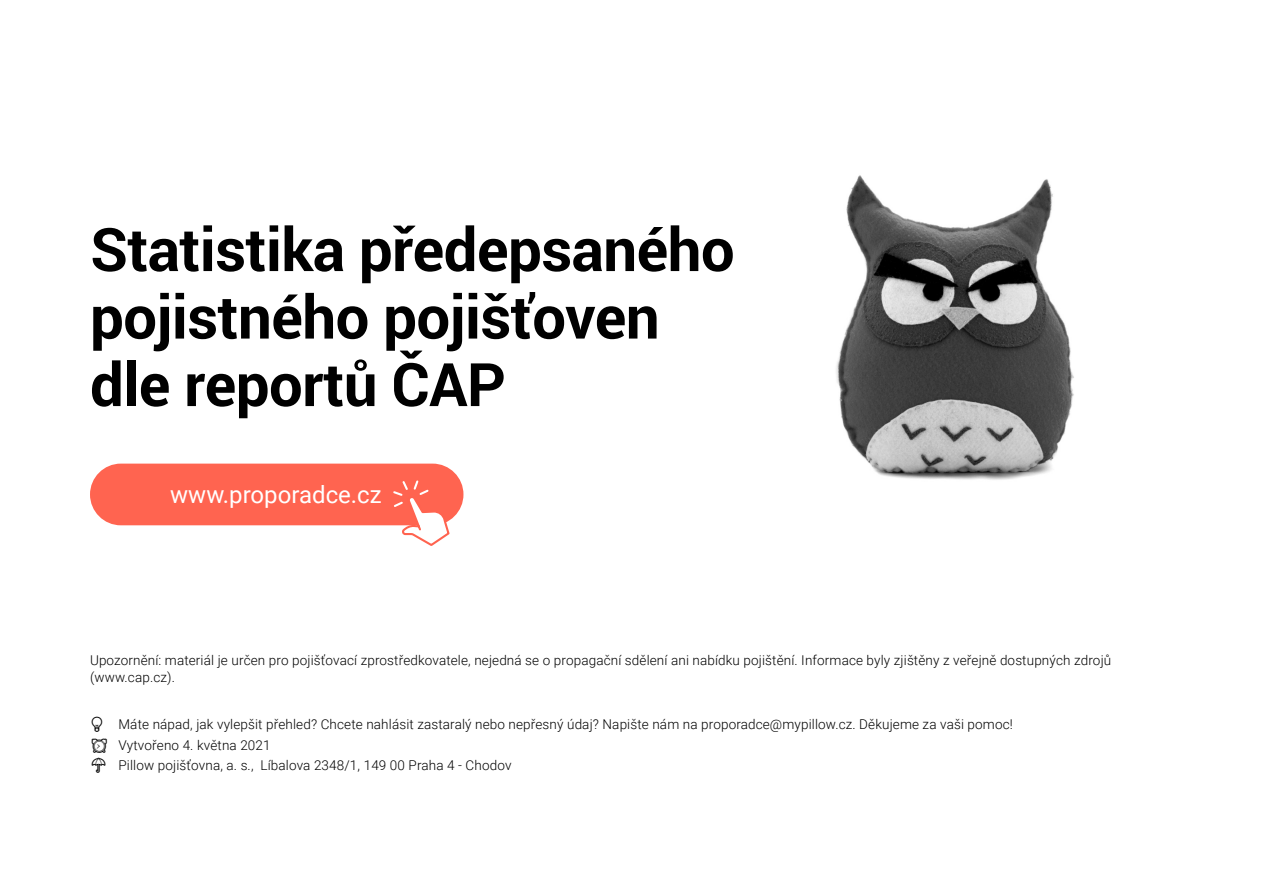
<style>
.page{position:relative;width:1263px;height:893px;background:#fff}
.page>*{position:absolute;margin:0;border:0;box-sizing:border-box;transform-origin:0 0}
.t1{font:700 60px/67.5px "Roboto";letter-spacing:-.01em;color:#000}
.t2{font:24px "Roboto";color:#fff}
.t3{font:300 13.5px/20.7px "Roboto";letter-spacing:.01em;color:#000}
</style>
<div class="page">
<img style="left:836px;top:175px;width:238px;height:305px">
<div style="left:90px;top:464px;width:373px;height:61px;background:#ff6450;border-radius:31px"></div>
<svg style="left:392px;top:480px;width:59px;height:66px"></svg>
<h1 class="t1" style="left:90px;top:214px;width:646px">Statistika předepsaného pojistného pojišťoven dle reportů ČAP</h1>
<h2 class="t2" style="left:170px;top:478px;width:213px">www.proporadce.cz</h2>
<p class="t3" style="left:90px;top:652px;width:1023px;line-height:16.2px">Upozornění: materiál je určen pro pojišťovací zprostředkovatele, nejedná se o propagační sdělení ani nabídku pojištění. Informace byly zjištěny z veřejně dostupných zdrojů (www.cap.cz).</p>
<p class="t3" style="left:90px;top:713px;width:924px;text-indent:28px">Máte nápad, jak vylepšit přehled? Chcete nahlásit zastaralý nebo nepřesný údaj? Napište nám na proporadce@mypillow.cz. Děkujeme za vaši pomoc! ⏰ Vytvořeno 4. května 2021<br>☂ Pillow pojišťovna, a. s., Líbalova 2348/1, 149 00 Praha 4 - Chodov</p>
</div>
